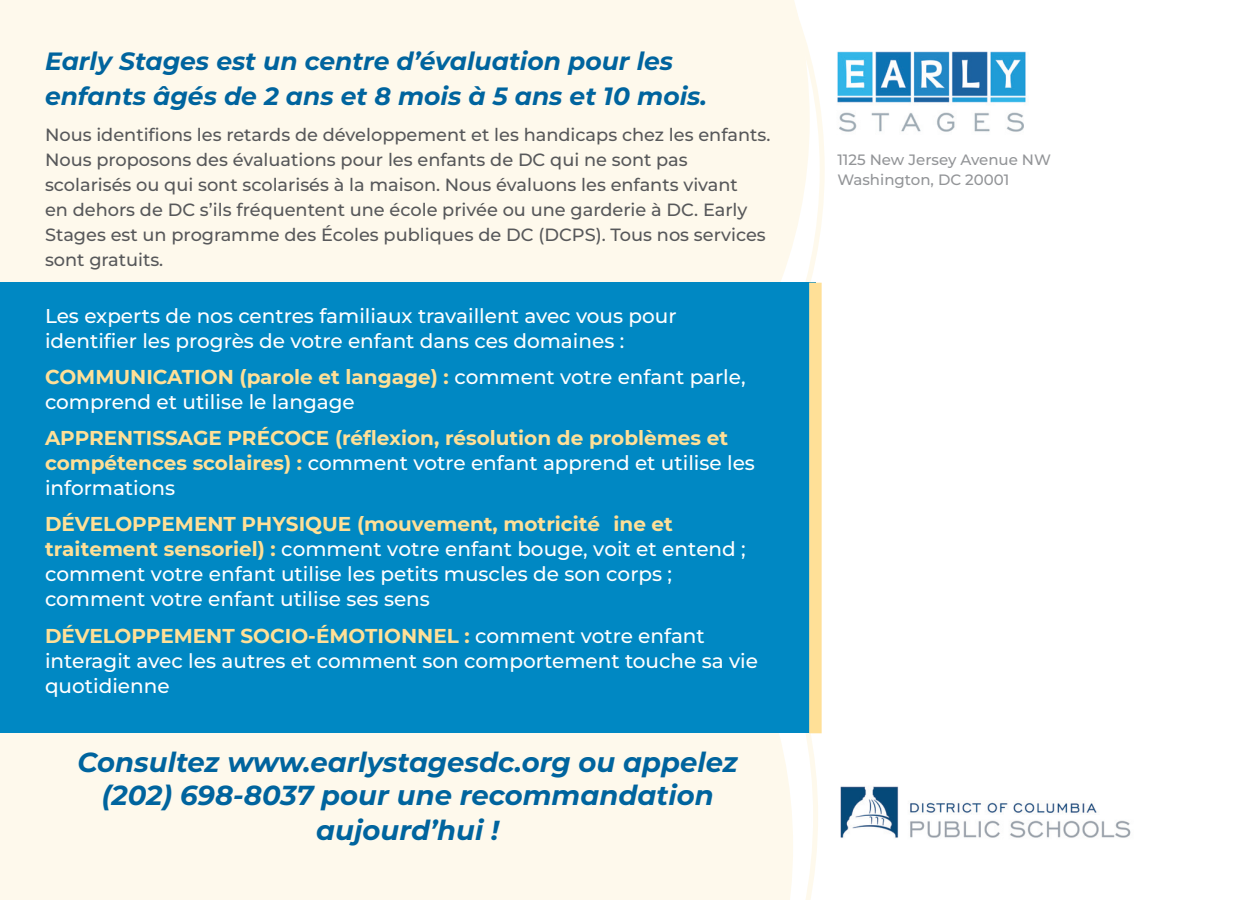
<style>
.page{position:relative;width:1260px;height:900px;background:#fff}
.page>*{position:absolute;margin:0;border:0;box-sizing:border-box;transform-origin:0 0}
.t1{font:italic 700 27.5px/35px "Montserrat";color:#00649e;text-align:center}
.t2{font:italic 700 25px/35px "Montserrat";color:#00649e}
.Formated_text_2{font:500 20px/25px "Montserrat";color:#fff}
.Formated_text_2-2{font:700 20px/25px "Montserrat";color:#ffe097}
.t3{font:500 17.75px/25px "Montserrat";color:#57585a}
.t4{font:500 15px "Montserrat";color:#939598}
.s1{font-weight:700;color:#ffe097}
.s2{font-weight:500;color:#fff}
</style>
<div class="page">
<div style="left:0;top:0;width:825px;height:283px;background:#fef9ec"></div>
<div style="left:0;top:733px;width:818px;height:167px;background:#fef9ec"></div>
<img style="left:837px;top:51px;width:189px;height:81px">
<img style="left:840px;top:786px;width:291px;height:52px">
<div style="left:0;top:283px;width:815px;height:450px;background:#0088c3"></div>
<div style="left:809px;top:283px;width:13px;height:450px;background:#ffe097"></div>
<h2 class="t2" style="left:45px;top:43px;width:664px">Early Stages est un centre d’évaluation pour les enfants âgés de 2 ans et 8 mois à 5 ans et 10 mois.</h2>
<p class="t3" style="left:45px;top:122px;width:727px">Nous identifions les retards de développement et les handicaps chez les enfants.</p>
<p class="t3" style="left:45px;top:147px;width:722px">Nous proposons des évaluations pour les enfants de DC qui ne sont pas scolarisés ou qui sont scolarisés à la maison. Nous évaluons les enfants vivant<br>en dehors de DC s’ils fréquentent une école privée ou une garderie à DC. Early Stages est un programme des Écoles publiques de DC (DCPS). Tous nos services sont gratuits.</p>
<p class="Formated_text_2" style="left:45px;top:302px;width:633px">Les experts de nos centres familiaux travaillent avec vous pour identifier les progrès de votre enfant dans ces domaines :</p>
<p class="Formated_text_2" style="left:45px;top:364px;width:702px"><span class="s1">COMMUNICATION (parole et langage) :</span> comment votre enfant parle, comprend et utilise le langage</p>
<p class="Formated_text_2-2" style="left:45px;top:424px;width:712px">APPRENTISSAGE PRÉCOCE (réflexion, résolution de problèmes et compétences scolaires) : <span class="s2">comment votre enfant apprend et utilise les informations</span></p>
<p class="Formated_text_2" style="left:45px;top:511px;width:702px"><span class="s1">DÉVELOPPEMENT PHYSIQUE (mouvement, motricité ine et traitement sensoriel) :</span> comment votre enfant bouge, voit et entend ; comment votre enfant utilise les petits muscles de son corps ; comment votre enfant utilise ses sens</p>
<p class="Formated_text_2" style="left:45px;top:622px;width:715px"><span class="s1">DÉVELOPPEMENT SOCIO-ÉMOTIONNEL :</span> comment votre enfant interagit avec les autres et comment son comportement touche sa vie quotidienne</p>
<p class="t1" style="left:78px;top:744px;width:662px">Consultez www.earlystagesdc.org ou appelez</p>
<p class="t1" style="left:102px;top:777px;width:613px">(202) 698-8037 pour une recommandation aujourd’hui !</p>
<p class="t4" style="left:837px;top:149px;width:215px">1125 New Jersey Avenue NW</p>
<p class="t4" style="left:837px;top:169px;width:174px">Washington, DC 20001</p>
</div>
